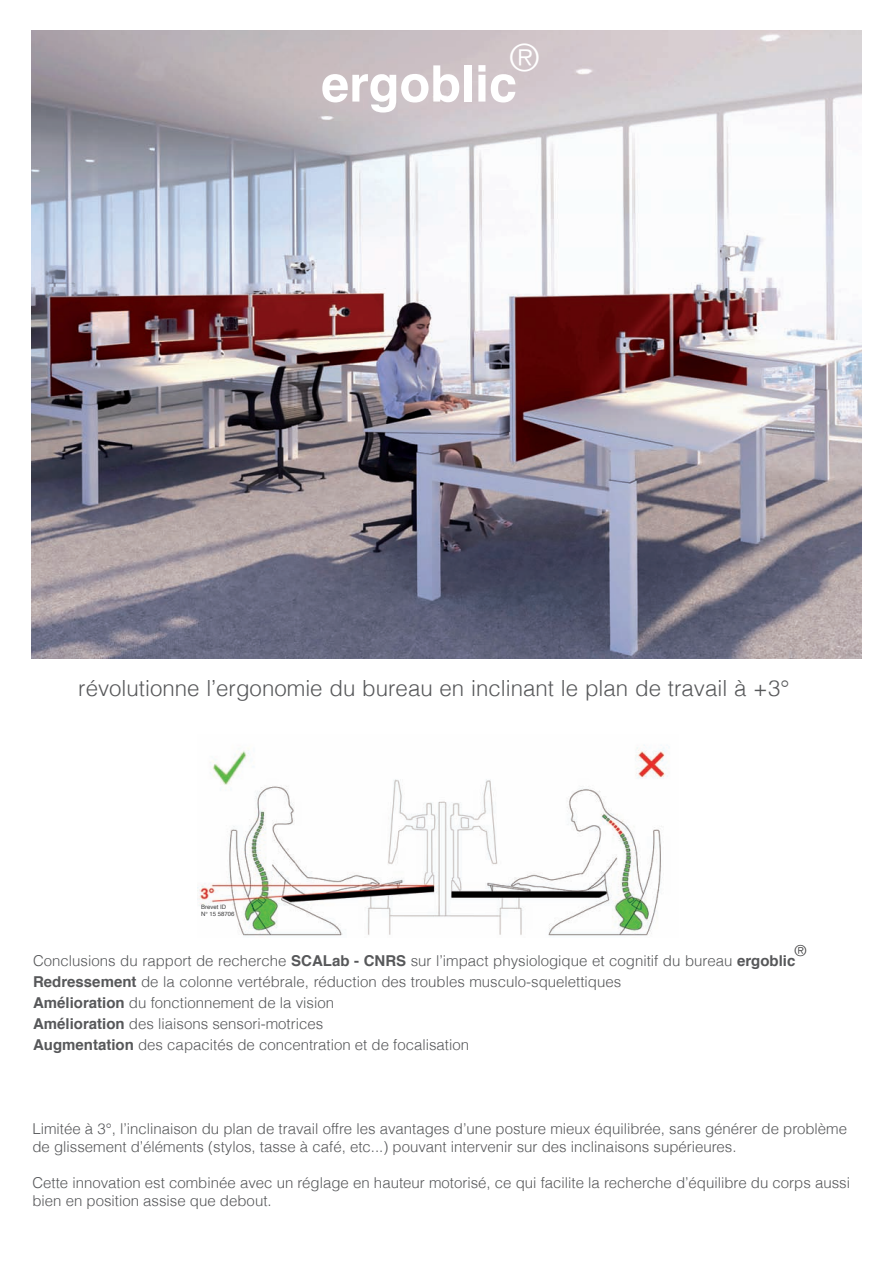
<style>
.page{position:relative;width:893px;height:1263px;background:#fff}
.page>*{position:absolute;margin:0;border:0;box-sizing:border-box;transform-origin:0 0}
.t1{font:700 50.4px "Helvetica";color:#fff}
.t2{font:300 37.5px "Helvetica";color:#fff}
.t3{font:300 22.2px "Helvetica";color:#57585a}
.t4{font:300 15.15px "Helvetica";color:#3e3e3f}
.t5{font:300 15px/21px "Helvetica";color:#57585a}
.t6{font:6px/7.2px "Helvetica";color:#3e3e3f}
.s1{font-weight:700}
</style>
<div class="page">
<img style="left:31px;top:31px;width:831px;height:627px">
<img style="left:198px;top:745px;width:472px;height:191px">
<h2 class="t2" style="left:510px;top:35px;width:32px">®</h2>
<h1 class="t1" style="left:321px;top:43px;width:197px">ergoblic</h1>
<h3 class="t3" style="left:78px;top:675px;width:712px">révolutionne l’ergonomie du bureau en inclinant le plan de travail à +3°</h3>
<p class="t6" style="left:201px;top:903px;width:35px">Brevet ID<br>N° 15 58706</p>
<p class="t4" style="left:794px;top:941px;width:14px">®</p>
<p class="t5" style="left:33px;top:950px;width:764px">Conclusions du rapport de recherche <span class="s1">SCALab - CNRS</span> sur l’impact physiologique et cognitif du bureau <span class="s1">ergoblic Redressement</span> de la colonne vertébrale, réduction des troubles musculo-squelettiques<br><span class="s1">Amélioration</span> du fonctionnement de la vision<br><span class="s1">Amélioration</span> des liaisons sensori-motrices<br><span class="s1">Augmentation</span> des capacités de concentration et de focalisation</p>
<p class="t5" style="left:32px;top:1119px;width:816px;line-height:18px">Limitée à 3°, l’inclinaison du plan de travail offre les avantages d’une posture mieux équilibrée, sans générer de problème de glissement d’éléments (stylos, tasse à café, etc...) pouvant intervenir sur des inclinaisons supérieures.</p>
<p class="t5" style="left:32px;top:1173px;width:819px;line-height:18px">Cette innovation est combinée avec un réglage en hauteur motorisé, ce qui facilite la recherche d’équilibre du corps aussi bien en position assise que debout.</p>
</div>
